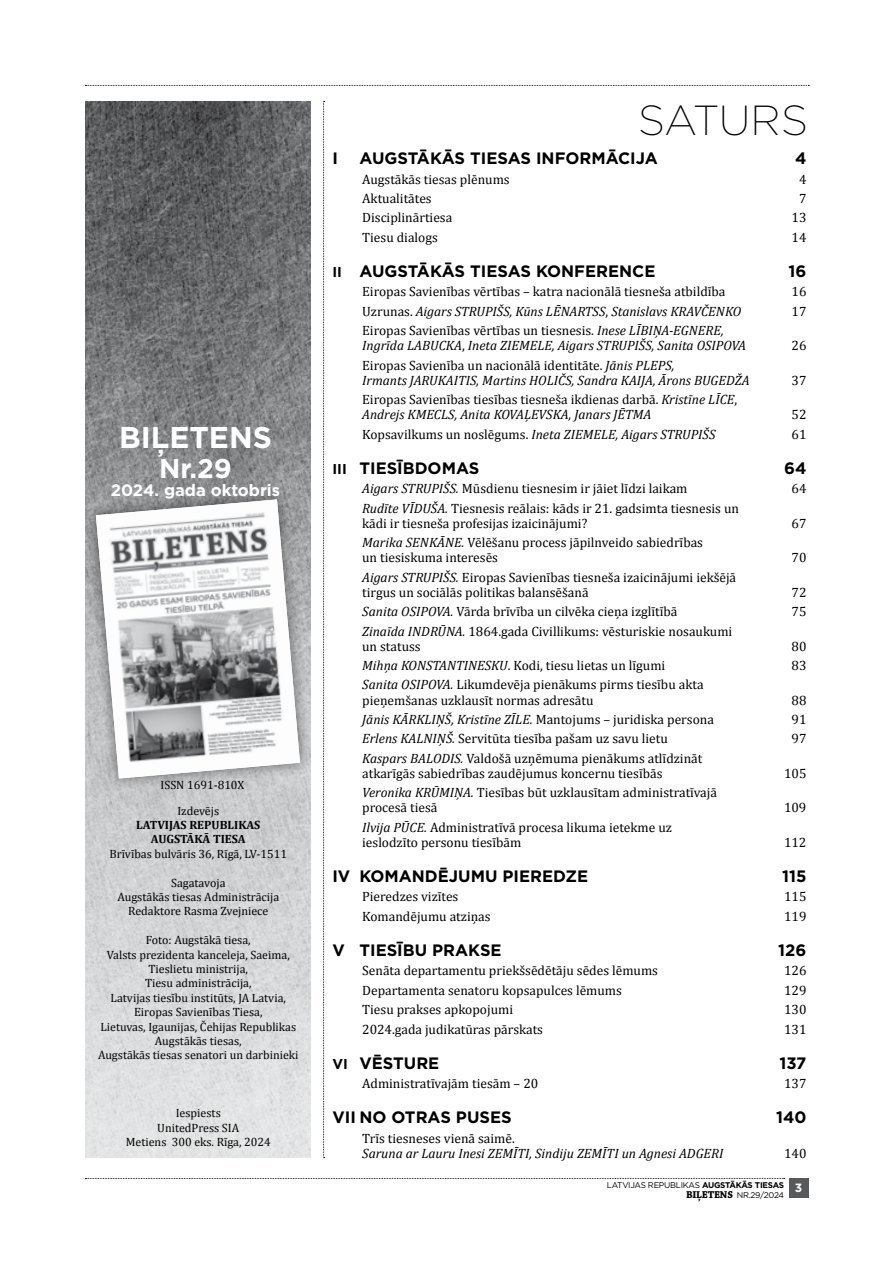
<style>
.page{position:relative;width:893px;height:1263px;background:#fff}
.page>*{position:absolute;margin:0;border:0;box-sizing:border-box;transform-origin:0 0}
.t1{font:200 42px "Gotham";color:#000}
.t2{font:700 30px "Gotham";color:#fff}
.t3{font:700 27px "Gotham";color:#fff}
.t4{font:700 16.5px "Gotham";color:#000}
.t5{font:700 16.5px "Gotham";color:#fff}
.t6{font:13.5px/15.1px "Cambria";color:#000}
.t7{font:italic 13.5px/15.1px "Cambria";color:#000}
.t8{font:12px/14.4px "Cambria";color:#000;text-align:center}
.t9{font:700 12px/14.4px "Cambria";color:#000;text-align:center}
.t10{font:700 12px "Gotham";color:#fff}
.t11{font:8.25px/9.8px "Gotham";letter-spacing:-.03em;color:#000;text-align:right}
.s1{font-size:14.25px}
.s2{font-style:normal}
.s3{font-style:italic}
.s4{font-weight:700}
.s5{font-family:"Chaparral Pro";font-weight:700;font-size:10.5px}
</style>
<div class="page">
<svg style="left:85px;top:85px;width:724px;height:1px"></svg>
<svg style="left:85px;top:1178px;width:700px;height:1px"></svg>
<div style="left:789px;top:1178px;width:19px;height:19px;background:#58595b"></div>
<img style="left:85px;top:102px;width:225px;height:1056px">
<div style="left:83px;top:487px;width:231px;height:305px;background:#000;opacity:.5"></div>
<img style="left:96px;top:499px;width:204px;height:279px">
<svg style="left:323px;top:101px;width:2px;height:1057px"></svg>
<h2 class="t2" style="left:119px;top:417px;width:154px">BIĻETENS</h2>
<h3 class="t3" style="left:159px;top:450px;width:74px">Nr.29</h3>
<p class="t5" style="left:111px;top:479px;width:171px">2024. gada oktobris</p>
<p class="t8" style="left:177px;top:772px;width:69px;line-height:25.5px;text-align:left;text-indent:-17px">ISSN 1691-810X<br>Izdevējs</p>
<p class="t9" style="left:136px;top:817px;width:126px">LATVIJAS REPUBLIKAS<br>AUGSTĀKĀ TIESA</p>
<p class="t8" style="left:110px;top:847px;width:179px">Brīvības bulvāris 36, Rīgā, LV-1511</p>
<p class="t8" style="left:117px;top:875px;width:163px">Sagatavoja<br>Augstākās tiesas Administrācija<br>Redaktore Rasma Zvejniece</p>
<p class="t8" style="left:98px;top:933px;width:202px">Foto: Augstākā tiesa,<br>Valsts prezidenta kanceleja, Saeima,<br>Tieslietu ministrija,<br>Tiesu administrācija,<br>Latvijas tiesību institūts, JA Latvia,<br>Eiropas Savienības Tiesa,<br>Lietuvas, Igaunijas, Čehijas Republikas<br>Augstākās tiesas,<br>Augstākās tiesas senatori un darbinieki</p>
<p class="t8" style="left:126px;top:1106px;width:147px">Iespiests<br>UnitedPress SIA<br>Metiens 300 eks. Rīga, 2024</p>
<h1 class="t1" style="left:638px;top:94px;width:171px">SATURS</h1>
<p class="t4" style="left:332px;top:147px;width:7px">I</p>
<p class="t4" style="left:359px;top:147px;width:300px">AUGSTĀKĀS TIESAS INFORMĀCIJA</p>
<p class="t4" style="left:795px;top:147px;width:13px">4</p>
<p class="t6" style="left:362px;top:172px;width:149px">Augstākās tiesas plēnums</p>
<p class="t6" style="left:799px;top:172px;width:9px">4</p>
<p class="t6" style="left:362px;top:191px;width:71px">Aktualitātes</p>
<p class="t6" style="left:799px;top:191px;width:9px">7</p>
<p class="t6" style="left:362px;top:210px;width:92px">Disciplinārtiesa</p>
<p class="t6" style="left:791px;top:210px;width:16px">13</p>
<p class="t6" style="left:362px;top:230px;width:77px">Tiesu dialogs</p>
<p class="t6" style="left:791px;top:230px;width:16px">14</p>
<p class="t4" style="left:332px;top:260px;width:324px"><span class="s1">II</span> AUGSTĀKĀS TIESAS KONFERENCE</p>
<p class="t4" style="left:789px;top:260px;width:19px">16</p>
<p class="t6" style="left:362px;top:284px;width:365px">Eiropas Savienības vērtības – katra nacionālā tiesneša atbildība</p>
<p class="t6" style="left:791px;top:284px;width:16px">16</p>
<p class="t7" style="left:362px;top:303px;width:380px"><span class="s2">Uzrunas.</span> Aigars STRUPIŠS, Kūns LĒNARTSS<span class="s2">,</span> Stanislavs KRAVČENKO</p>
<p class="t6" style="left:791px;top:304px;width:16px">17</p>
<p class="t7" style="left:362px;top:322px;width:385px"><span class="s2">Eiropas Savienības vērtības un tiesnesis.</span> Inese LĪBIŅA-EGNERE,<br>Ingrīda LABUCKA<span class="s2">,</span> Ineta ZIEMELE, Aigars STRUPIŠS, Sanita OSIPOVA</p>
<p class="t6" style="left:791px;top:338px;width:16px">26</p>
<p class="t7" style="left:362px;top:357px;width:389px"><span class="s2">Eiropas Savienība un nacionālā identitāte.</span> Jānis PLEPS,<br>Irmants JARUKAITIS, Martins HOLIČS, Sandra KAIJA, Ārons BUGEDŽA</p>
<p class="t7" style="left:362px;top:391px;width:377px"><span class="s2">Eiropas Savienības tiesības tiesneša ikdienas darbā.</span> Kristīne LĪCE<span class="s2">,<br></span>Andrejs KMECLS, Anita KOVAĻEVSKA, Janars JĒTMA</p>
<p class="t6" style="left:791px;top:373px;width:16px">37</p>
<p class="t6" style="left:791px;top:407px;width:16px">52</p>
<p class="t7" style="left:362px;top:426px;width:355px"><span class="s2">Kopsavilkums un noslēgums.</span> Ineta ZIEMELE, Aigars STRUPIŠS</p>
<p class="t6" style="left:791px;top:427px;width:16px">61</p>
<p class="t4" style="left:332px;top:457px;width:148px"><span class="s1">III</span> TIESĪBDOMAS</p>
<p class="t4" style="left:784px;top:457px;width:24px">64</p>
<p class="t6" style="left:362px;top:481px;width:327px"><span class="s3">Aigars STRUPIŠS.</span> Mūsdienu tiesnesim ir jāiet līdzi laikam</p>
<p class="t6" style="left:791px;top:481px;width:16px">64</p>
<p class="t6" style="left:362px;top:500px;width:378px"><span class="s3">Rudīte VĪDUŠA.</span> Tiesnesis reālais: kāds ir 21. gadsimta tiesnesis un kādi ir tiesneša profesijas izaicinājumi?</p>
<p class="t6" style="left:791px;top:516px;width:16px">67</p>
<p class="t6" style="left:362px;top:535px;width:342px"><span class="s3">Marika SENKĀNE.</span> Vēlēšanu process jāpilnveido sabiedrības un tiesiskuma interesēs</p>
<p class="t6" style="left:362px;top:569px;width:376px"><span class="s3">Aigars STRUPIŠS.</span> Eiropas Savienības tiesneša izaicinājumi iekšējā tirgus un sociālās politikas balansēšanā</p>
<p class="t6" style="left:791px;top:550px;width:16px">70</p>
<p class="t6" style="left:791px;top:585px;width:16px">72</p>
<p class="t6" style="left:362px;top:604px;width:317px"><span class="s3">Sanita OSIPOVA.</span> Vārda brīvība un cilvēka cieņa izglītībā</p>
<p class="t6" style="left:791px;top:604px;width:16px">75</p>
<p class="t6" style="left:362px;top:623px;width:372px"><span class="s3">Zinaīda INDRŪNA.</span> 1864.gada Civillikums: vēsturiskie nosaukumi un statuss</p>
<p class="t6" style="left:791px;top:638px;width:16px">80</p>
<p class="t6" style="left:362px;top:658px;width:305px"><span class="s3">Mihņa KONSTANTINESKU</span>. Kodi, tiesu lietas un līgumi</p>
<p class="t6" style="left:791px;top:658px;width:16px">83</p>
<p class="t6" style="left:362px;top:677px;width:343px"><span class="s3">Sanita OSIPOVA.</span> Likumdevēja pienākums pirms tiesību akta pieņemšanas uzklausīt normas adresātu</p>
<p class="t6" style="left:791px;top:692px;width:16px">88</p>
<p class="t7" style="left:362px;top:711px;width:353px">Jānis KĀRKLIŅŠ, Kristīne ZĪLE. <span class="s2">Mantojums – juridiska persona</span></p>
<p class="t6" style="left:791px;top:712px;width:16px">91</p>
<p class="t6" style="left:362px;top:731px;width:307px"><span class="s3">Erlens KALNIŅŠ.</span> Servitūta tiesība pašam uz savu lietu</p>
<p class="t6" style="left:791px;top:731px;width:16px">97</p>
<p class="t6" style="left:362px;top:751px;width:342px"><span class="s3">Kaspars BALODIS.</span> Valdošā uzņēmuma pienākums atlīdzināt atkarīgās sabiedrības zaudējumus koncernu tiesībās</p>
<p class="t6" style="left:784px;top:766px;width:24px">105</p>
<p class="t6" style="left:362px;top:785px;width:356px"><span class="s3">Veronika KRŪMIŅA.</span> Tiesības būt uzklausītam administratīvajā procesā tiesā</p>
<p class="t6" style="left:362px;top:820px;width:311px"><span class="s3">Ilvija PŪCE.</span> Administratīvā procesa likuma ietekme uz ieslodzīto personu tiesībām</p>
<p class="t6" style="left:784px;top:800px;width:24px">109</p>
<p class="t6" style="left:784px;top:835px;width:24px">112</p>
<p class="t4" style="left:332px;top:865px;width:257px">IV KOMANDĒJUMU PIEREDZE</p>
<p class="t4" style="left:782px;top:865px;width:26px">115</p>
<p class="t6" style="left:362px;top:889px;width:98px">Pieredzes vizītes</p>
<p class="t6" style="left:784px;top:889px;width:24px">115</p>
<p class="t6" style="left:362px;top:909px;width:130px">Komandējumu atziņas</p>
<p class="t6" style="left:784px;top:909px;width:24px">119</p>
<p class="t4" style="left:332px;top:939px;width:171px">V TIESĪBU PRAKSE</p>
<p class="t4" style="left:778px;top:939px;width:30px">126</p>
<p class="t6" style="left:362px;top:963px;width:297px">Senāta departamentu priekšsēdētāju sēdes lēmums</p>
<p class="t6" style="left:784px;top:963px;width:24px">126</p>
<p class="t6" style="left:362px;top:982px;width:261px">Departamenta senatoru kopsapulces lēmums</p>
<p class="t6" style="left:784px;top:982px;width:24px">129</p>
<p class="t6" style="left:362px;top:1002px;width:152px">Tiesu prakses apkopojumi</p>
<p class="t6" style="left:784px;top:1002px;width:24px">130</p>
<p class="t6" style="left:362px;top:1021px;width:182px">2024.gada judikatūras pārskats</p>
<p class="t6" style="left:784px;top:1021px;width:24px">131</p>
<p class="t4" style="left:332px;top:1052px;width:108px"><span class="s1">VI</span> VĒSTURE</p>
<p class="t4" style="left:779px;top:1052px;width:29px">137</p>
<p class="t6" style="left:362px;top:1076px;width:178px">Administratīvajām tiesām – 20</p>
<p class="t6" style="left:784px;top:1076px;width:24px">137</p>
<p class="t4" style="left:332px;top:1106px;width:181px">VII NO OTRAS PUSES</p>
<p class="t4" style="left:776px;top:1106px;width:32px">140</p>
<p class="t6" style="left:362px;top:1130px;width:154px">Trīs tiesneses vienā saimē.</p>
<p class="t7" style="left:362px;top:1145px;width:363px">Saruna ar Lauru Inesi ZEMĪTI, Sindiju ZEMĪTI un Agnesi ADGERI</p>
<p class="t6" style="left:784px;top:1145px;width:24px">140</p>
<p class="t11" style="left:607px;top:1180px;width:179px">LATVIJAS REPUBLIKAS <span class="s4">AUGSTĀKĀS TIESAS<br></span><span class="s5">BIĻETENS</span> NR.29/2024</p>
<p class="t10" style="left:795px;top:1180px;width:9px">3</p>
</div>
